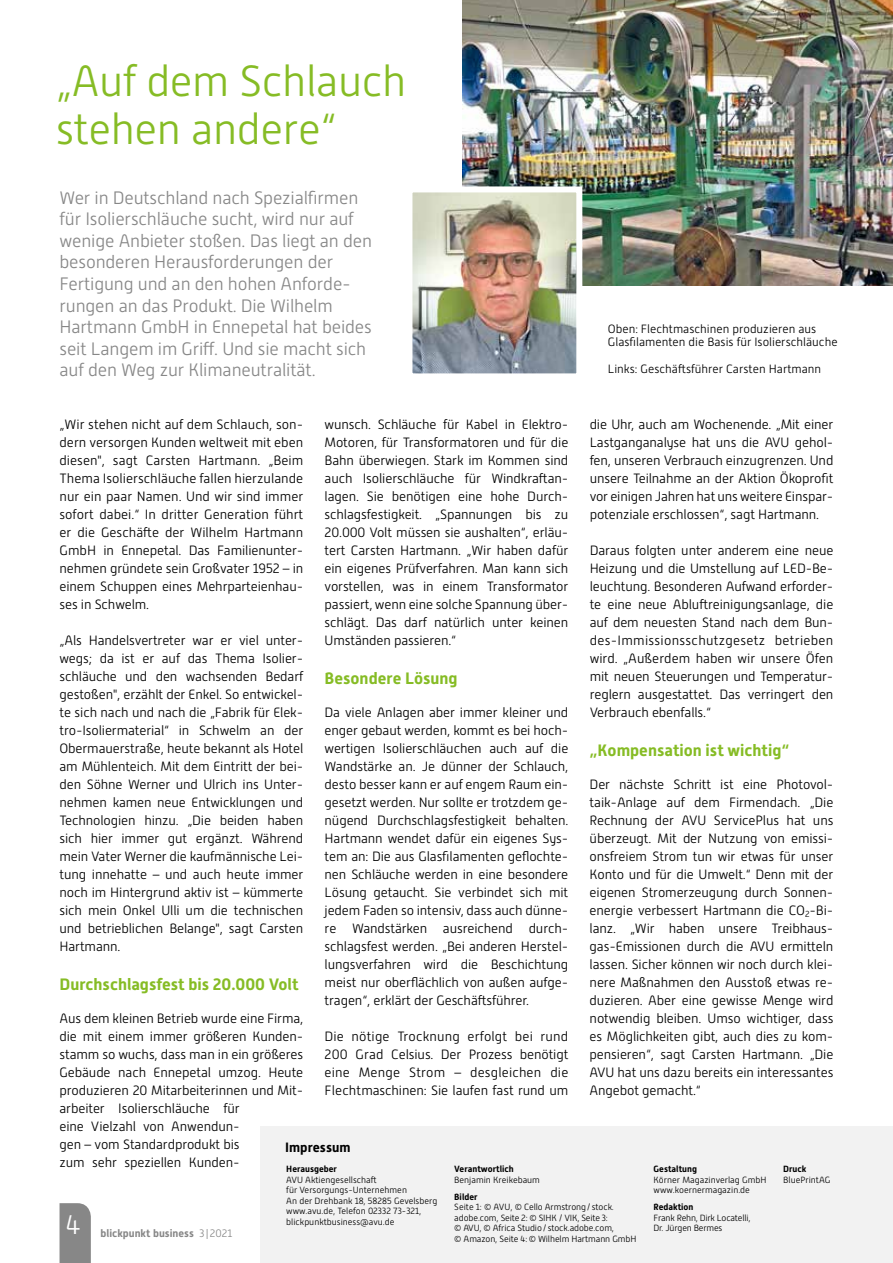
<style>
.page{position:relative;width:893px;height:1263px;background:#fff}
.page>*{position:absolute;margin:0;border:0;box-sizing:border-box;transform-origin:0 0}
.t1{font:300 43.5px/48px "Alwyn New";letter-spacing:-.01em;color:#86bc25}
.t2{font:300 26.85px "Alwyn New";color:#fff}
.t3{font:300 18px/21.6px "Alwyn New";letter-spacing:-.01em;color:#878787}
.t4{font:700 16.5px "Alwyn New";color:#86bc25}
.t5{font:300 13.5px/18px "Alwyn New";letter-spacing:-.01em;color:#000;text-align:justify}
.t6{font:700 13.5px "Alwyn New";color:#000}
.t7{font:300 12px/13.5px "Alwyn New";color:#000}
.t8{font:700 10.8px "Alwyn New";color:#878787}
.t9{font:300 9px/10.5px "Alwyn New";color:#000}
.t10{font:700 9px "Alwyn New";color:#000}
.t11{font:300 9px/10.5px "Alwyn New";letter-spacing:-.02em;color:#000}
.s1{font-weight:300}
</style>
<div class="page">
<img style="left:462px;top:0;width:431px;height:285px">
<img style="left:413px;top:193px;width:162px;height:179px">
<div style="left:406px;top:186px;width:176px;height:193px;border:6px solid #fff"></div>
<div style="left:261px;top:1127px;width:632px;height:136px;background:#f2f2f2"></div>
<div style="left:60px;top:1203px;width:31px;height:60px;background:#878787"></div>
<h1 class="t1" style="left:56px;top:58px;width:352px">„Auf dem Schlauch stehen andere“</h1>
<p class="t3" style="left:60px;top:187px;width:314px">Wer in Deutschland nach Spezialfirmen für Isolierschläuche sucht, wird nur auf wenige Anbieter stoßen. Das liegt an den besonderen Herausforderungen der Fertigung und an den hohen Anforde&shy;rungen an das Produkt. Die Wilhelm Hartmann GmbH in Ennepetal hat beides seit Langem im Griff. Und sie macht sich auf den Weg zur Klimaneutralität.</p>
<p class="t7" style="left:608px;top:322px;width:231px">Oben: Flechtmaschinen produzieren aus<br>Glasfilamenten die Basis für Isolierschläuche</p>
<p class="t7" style="left:608px;top:363px;width:215px">Links: Geschäftsführer Carsten Hartmann</p>
<p class="t5" style="left:60px;top:415px;width:245px">„Wir stehen nicht auf dem Schlauch, son&shy;dern versorgen Kunden weltweit mit eben diesen", sagt Carsten Hartmann. „Beim Thema Isolierschläuche fallen hierzulande nur ein paar Namen. Und wir sind immer sofort dabei.“ In dritter Generation führt er die Geschäfte der Wilhelm Hartmann GmbH in Ennepetal. Das Familienunter&shy;nehmen gründete sein Großvater 1952 – in einem Schuppen eines Mehrparteienhau&shy;ses in Schwelm.</p>
<p class="t5" style="left:60px;top:631px;width:245px;text-align:left">„Als Handelsvertreter war er viel unter&shy;wegs; da ist er auf das Thema Isolier&shy;schläuche und den wachsenden Bedarf gestoßen", erzählt der Enkel. So entwickel&shy;te sich nach und nach die „Fabrik für Elek&shy;tro-Isoliermaterial“ in Schwelm an der Obermauerstraße, heute bekannt als Hotel am Mühlenteich. Mit dem Eintritt der bei&shy;den Söhne Werner und Ulrich ins Unter&shy;nehmen kamen neue Entwicklungen und Technologien hinzu. „Die beiden haben sich hier immer gut ergänzt. Während mein Vater Werner die kaufmännische Lei&shy;tung innehatte – und auch heute immer noch im Hintergrund aktiv ist – kümmerte sich mein Onkel Ulli um die technischen und betrieblichen Belange", sagt Carsten Hartmann.</p>
<p class="t4" style="left:60px;top:975px;width:241px">Durchschlagsfest bis 20.000 Volt</p>
<p class="t5" style="left:60px;top:1009px;width:245px;text-align:left">Aus dem kleinen Betrieb wurde eine Firma, die mit einem immer größeren Kunden&shy;stamm so wuchs, dass man in ein größeres Gebäude nach Ennepetal umzog. Heute produzieren 20 Mitarbeiterinnen und Mit&shy;arbeiter Isolierschläuche für<br>eine Vielzahl von Anwendun-<br>gen – vom Standardprodukt bis<br>zum sehr speziellen Kunden-</p>
<p class="t5" style="left:325px;top:415px;width:245px;text-align:left">wunsch. Schläuche für Kabel in Elektro-Motoren, für Transformatoren und für die Bahn überwiegen. Stark im Kommen sind auch Isolierschläuche für Windkraftan&shy;lagen. Sie benötigen eine hohe Durch&shy;schlagsfestigkeit. „Spannungen bis zu 20.000 Volt müssen sie aushalten“, erläu&shy;tert Carsten Hartmann. „Wir haben dafür ein eigenes Prüfverfahren. Man kann sich vorstellen, was in einem Transformator passiert, wenn eine solche Spannung über&shy;schlägt. Das darf natürlich unter keinen Umständen passieren.“</p>
<p class="t4" style="left:325px;top:669px;width:135px">Besondere Lösung</p>
<p class="t5" style="left:325px;top:703px;width:245px">Da viele Anlagen aber immer kleiner und enger gebaut werden, kommt es bei hoch&shy;wertigen Isolierschläuchen auch auf die Wandstärke an. Je dünner der Schlauch, desto besser kann er auf engem Raum ein&shy;gesetzt werden. Nur sollte er trotzdem ge&shy;nügend Durchschlagsfestigkeit behalten.<br>Hartmann wendet dafür ein eigenes Sys&shy;tem an: Die aus Glasfilamenten geflochte&shy;nen Schläuche werden in eine besondere Lösung getaucht. Sie verbindet sich mit jedem Faden so intensiv, dass auch dünne&shy;re Wandstärken ausreichend durch&shy;schlagsfest werden. „Bei anderen Herstel&shy;lungsverfahren wird die Beschichtung meist nur oberflächlich von außen aufge&shy;tragen“, erklärt der Geschäftsführer.</p>
<p class="t5" style="left:325px;top:1027px;width:245px">Die nötige Trocknung erfolgt bei rund 200 Grad Celsius. Der Prozess benötigt eine Menge Strom – desgleichen die Flechtmaschinen: Sie laufen fast rund um</p>
<p class="t5" style="left:590px;top:415px;width:245px;text-align:left">die Uhr, auch am Wochenende. „Mit einer Lastganganalyse hat uns die AVU gehol&shy;fen, unseren Verbrauch einzugrenzen. Und unsere Teilnahme an der Aktion Ökoprofit vor einigen Jahren hat uns weitere Einspar&shy;potenziale erschlossen“, sagt Hartmann.</p>
<p class="t5" style="left:590px;top:541px;width:245px">Daraus folgten unter anderem eine neue Heizung und die Umstellung auf LED-Be&shy;leuchtung. Besonderen Aufwand erforder&shy;te eine neue Abluftreinigungsanlage, die auf dem neuesten Stand nach dem Bun&shy;des-Immissionsschutzgesetz betrieben wird. „Außerdem haben wir unsere Öfen mit neuen Steuerungen und Temperatur&shy;reglern ausgestattet. Das verringert den Verbrauch ebenfalls.“</p>
<p class="t4" style="left:590px;top:741px;width:201px">„Kompensation ist wichtig“</p>
<p class="t5" style="left:590px;top:775px;width:245px">Der nächste Schritt ist eine Photovol&shy;taik-Anlage auf dem Firmendach. „Die Rechnung der AVU ServicePlus hat uns überzeugt. Mit der Nutzung von emissi&shy;onsfreiem Strom tun wir etwas für unser Konto und für die Umwelt.“ Denn mit der eigenen Stromerzeugung durch Sonnen&shy;energie verbessert Hartmann die CO<sub>2</sub>-Bi&shy;lanz. „Wir haben unsere Treibhaus&shy;gas-Emissionen durch die AVU ermitteln lassen. Sicher können wir noch durch klei&shy;nere Maßnahmen den Ausstoß etwas re&shy;duzieren. Aber eine gewisse Menge wird notwendig bleiben. Umso wichtiger, dass es Möglichkeiten gibt, auch dies zu kom&shy;pensieren“, sagt Carsten Hartmann. „Die AVU hat uns dazu bereits ein interessantes Angebot gemacht.“</p>
<p class="t6" style="left:285px;top:1139px;width:67px">Impressum</p>
<p class="t10" style="left:454px;top:1164px;width:61px">Verantwortlich</p>
<p class="t9" style="left:454px;top:1174px;width:87px">Benjamin Kreikebaum</p>
<p class="t10" style="left:454px;top:1191px;width:25px">Bilder</p>
<p class="t9" style="left:454px;top:1202px;width:184px">Seite 1: © AVU, © Cello Armstrong/stock. adobe.com, Seite 2: © SIHK / VIK, Seite 3:<br>© AVU, © Africa Studio/stock.adobe.com,<br>© Amazon, Seite 4: © Wilhelm Hartmann GmbH</p>
<p class="t10" style="left:286px;top:1164px;width:52px">Herausgeber</p>
<p class="t9" style="left:286px;top:1174px;width:153px">AVU Aktiengesellschaft<br>für Versorgungs-Unternehmen<br>An der Drehbank 18, 58285 Gevelsberg www.avu.de, Telefon 02332 73-321, blickpunktbusiness@avu.de</p>
<p class="t10" style="left:654px;top:1164px;width:45px">Gestaltung</p>
<p class="t9" style="left:654px;top:1174px;width:114px">Körner Magazinverlag GmbH www.koernermagazin.de</p>
<p class="t10" style="left:654px;top:1202px;width:41px">Redaktion</p>
<p class="t11" style="left:654px;top:1212px;width:98px">Frank Rehn, Dirk Locatelli,<br>Dr. Jürgen Bermes</p>
<p class="t10" style="left:783px;top:1164px;width:25px">Druck</p>
<p class="t9" style="left:783px;top:1174px;width:49px">BluePrintAG</p>
<h2 class="t2" style="left:66px;top:1210px;width:17px">4</h2>
<p class="t8" style="left:101px;top:1227px;width:133px">blickpunkt business <span class="s1">3 |2021</span></p>
</div>
